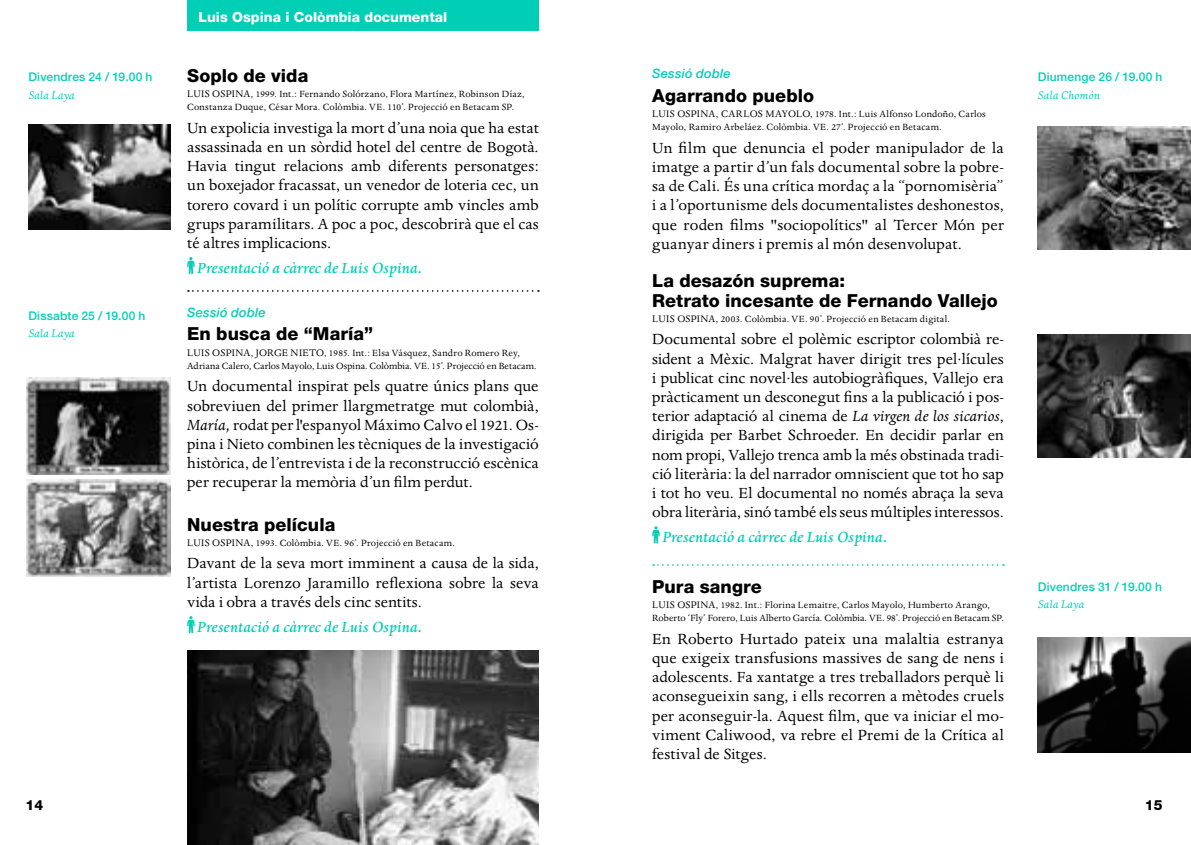
<style>
.page{position:relative;width:1191px;height:845px;background:#fff}
.page>*{position:absolute;margin:0;border:0;box-sizing:border-box;transform-origin:0 0}
.t1{font:800 18px/19.2px "Helvetica Neue LT";color:#000}
.t2{font:17px/19.2px "Dante";letter-spacing:.005em;color:#000;text-align:justify}
.t3{font:italic 500 17px "Dante";letter-spacing:.005em;color:#00cfb5}
.t4{font:800 14px "Helvetica Neue LT";color:#fff}
.t5{font:800 14px "Helvetica Neue LT";color:#000}
.t6{font:italic 500 13px "Helvetica Neue LT";letter-spacing:.01em;color:#00cfb5}
.t7{font:italic 12.8px "Dante";letter-spacing:.015em;color:#00cfb5}
.t8{font:500 12px "Helvetica Neue LT";letter-spacing:.015em;color:#00cfb5}
.t9{font:11px "Dante";letter-spacing:.02em;color:#000}
.t10{font:10.4px/13px "Dante";letter-spacing:.015em;color:#000}
.s1{font-size:11px}
.s2{font-style:italic}
</style>
<div class="page">
<svg style="left:653px;top:564px;width:351px;height:2px"></svg>
<svg style="left:652px;top:526px;width:7px;height:18px"></svg>
<svg style="left:188px;top:290px;width:351px;height:2px"></svg>
<svg style="left:187px;top:257px;width:8px;height:17px"></svg>
<svg style="left:187px;top:616px;width:8px;height:17px"></svg>
<div style="left:187px;top:0;width:352px;height:30px;background:#00cfb5"></div>
<img style="left:26px;top:377px;width:145px;height:97px">
<img style="left:26px;top:479px;width:145px;height:97px">
<img style="left:187px;top:650px;width:352px;height:195px">
<img style="left:28px;top:124px;width:142px;height:106px">
<img style="left:1037px;top:126px;width:154px;height:124px">
<img style="left:1037px;top:334px;width:154px;height:124px">
<img style="left:1037px;top:637px;width:154px;height:115px">
<p class="t8" style="left:28px;top:70px;width:126px">Divendres 24 / 19.00 h</p>
<p class="t7" style="left:28px;top:88px;width:48px">Sala Laya</p>
<p class="t8" style="left:28px;top:308px;width:118px">Dissabte 25 / 19.00 h</p>
<p class="t7" style="left:28px;top:326px;width:48px">Sala Laya</p>
<p class="t4" style="left:198px;top:9px;width:250px">Luis Ospina i Colòmbia documental</p>
<p class="t1" style="left:187px;top:66px;width:123px">Soplo de vida</p>
<p class="t10" style="left:187px;top:88px;width:339px"><span class="s1">Luis Ospina</span>, 1999. Int.: Fernando Solórzano, Flora Martínez, Robinson Díaz,<br>Constanza Duque, César Mora. Colòmbia. VE. 110’. Projecció en Betacam SP.</p>
<p class="t2" style="left:187px;top:119px;width:353px">Un expolicia investiga la mort d’una noia que ha estat assassinada en un sòrdid hotel del centre de Bogotà.<br>Havia tingut relacions amb diferents personatges: un boxejador fracassat, un venedor de loteria cec, un torero covard i un polític corrupte amb vincles amb grups paramilitars. A poc a poc, descobrirà que el cas té altres implicacions.</p>
<p class="t3" style="left:197px;top:258px;width:227px">Presentació a càrrec de Luis Ospina.</p>
<p class="t6" style="left:187px;top:304px;width:80px">Sessió doble</p>
<p class="t1" style="left:187px;top:324px;width:187px">En busca de “María”</p>
<p class="t9" style="left:187px;top:346px;width:112px">Luis Ospina, Jorge Nieto</p>
<p class="t10" style="left:187px;top:346px;width:351px;text-indent:137px">, 1985. Int.: Elsa Vásquez, Sandro Romero Rey,<br>Adriana Calero, Carlos Mayolo, Luis Ospina. Colòmbia. VE. 15’. Projecció en Betacam.</p>
<p class="t2" style="left:187px;top:377px;width:353px">Un documental inspirat pels quatre únics plans que sobreviuen del primer llargmetratge mut colombià, <span class="s2">María,</span> rodat per l'espanyol Máximo Calvo el 1921. Os&shy;pina i Nieto combinen les tècniques de la investigació històrica, de l’entrevista i de la reconstrucció escènica per recuperar la memòria d’un film perdut.</p>
<p class="t1" style="left:187px;top:514px;width:150px">Nuestra película</p>
<p class="t10" style="left:187px;top:536px;width:269px"><span class="s1">Luis Ospina,</span> 1993. Colòmbia. VE. 96’. Projecció en Betacam.</p>
<p class="t2" style="left:187px;top:554px;width:353px">Davant de la seva mort imminent a causa de la sida, l’artista Lorenzo Jaramillo reflexiona sobre la seva vida i obra a través dels cinc sentits.</p>
<p class="t3" style="left:197px;top:617px;width:227px">Presentació a càrrec de Luis Ospina.</p>
<p class="t6" style="left:652px;top:66px;width:80px">Sessió doble</p>
<p class="t1" style="left:652px;top:86px;width:163px">Agarrando pueblo</p>
<p class="t9" style="left:652px;top:108px;width:131px">Luis Ospina, Carlos Mayolo</p>
<p class="t10" style="left:652px;top:108px;width:335px;text-indent:158px">, 1978. Int.: Luis Alfonso Londoño, Carlos<br>Mayolo, Ramiro Arbeláez. Colòmbia. VE. 27’. Projecció en Betacam.</p>
<p class="t2" style="left:652px;top:139px;width:353px">Un film que denuncia el poder manipulador de la imatge a partir d’un fals documental sobre la pobre&shy;sa de Cali. És una crítica mordaç a la “pornomisèria” i a l’oportunisme dels documentalistes deshonestos, que roden films "sociopolítics" al Tercer Món per guanyar diners i premis al món desenvolupat.</p>
<p class="t1" style="left:652px;top:271px;width:347px">La desazón suprema:<br>Retrato incesante de Fernando Vallejo</p>
<p class="t10" style="left:652px;top:312px;width:299px"><span class="s1">Luis Ospina</span>, 2003. Colòmbia. VE. 90’. Projecció en Betacam digital.</p>
<p class="t2" style="left:652px;top:330px;width:353px">Documental sobre el polèmic escriptor colombià re&shy;sident a Mèxic. Malgrat haver dirigit tres pel·lícules i publicat cinc novel·les autobiogràfiques, Vallejo era pràcticament un desconegut fins a la publicació i pos&shy;terior adaptació al cinema de <span class="s2">La virgen de los sicarios</span>, dirigida per Barbet Schroeder. En decidir parlar en nom propi, Vallejo trenca amb la més obstinada tradi&shy;ció literària: la del narrador omniscient que tot ho sap i tot ho veu. El documental no només abraça la seva obra literària, sinó també els seus múltiples interessos.</p>
<p class="t3" style="left:662px;top:527px;width:227px">Presentació a càrrec de Luis Ospina.</p>
<p class="t1" style="left:652px;top:577px;width:111px">Pura sangre</p>
<p class="t10" style="left:652px;top:599px;width:353px"><span class="s1">Luis Ospina</span>, 1982. Int.: Florina Lemaitre, Carlos Mayolo, Humberto Arango,<br>Roberto ‘Fly’ Forero, Luis Alberto García. Colòmbia. VE. 98’. Projecció en Betacam SP.</p>
<p class="t2" style="left:652px;top:630px;width:353px">En Roberto Hurtado pateix una malaltia estranya que exigeix transfusions massives de sang de nens i adolescents. Fa xantatge a tres treballadors perquè li aconsegueixin sang, i ells recorren a mètodes cruels per aconseguir-la. Aquest film, que va iniciar el mo&shy;viment Caliwood, va rebre el Premi de la Crítica al festival de Sitges.</p>
<p class="t8" style="left:1037px;top:70px;width:126px">Diumenge 26 / 19.00 h</p>
<p class="t7" style="left:1037px;top:88px;width:64px">Sala Chomón</p>
<p class="t8" style="left:1037px;top:579px;width:126px">Divendres 31 / 19.00 h</p>
<p class="t7" style="left:1037px;top:597px;width:48px">Sala Laya</p>
<p class="t5" style="left:26px;top:797px;width:19px">14</p>
<p class="t5" style="left:1145px;top:797px;width:19px">15</p>
</div>
